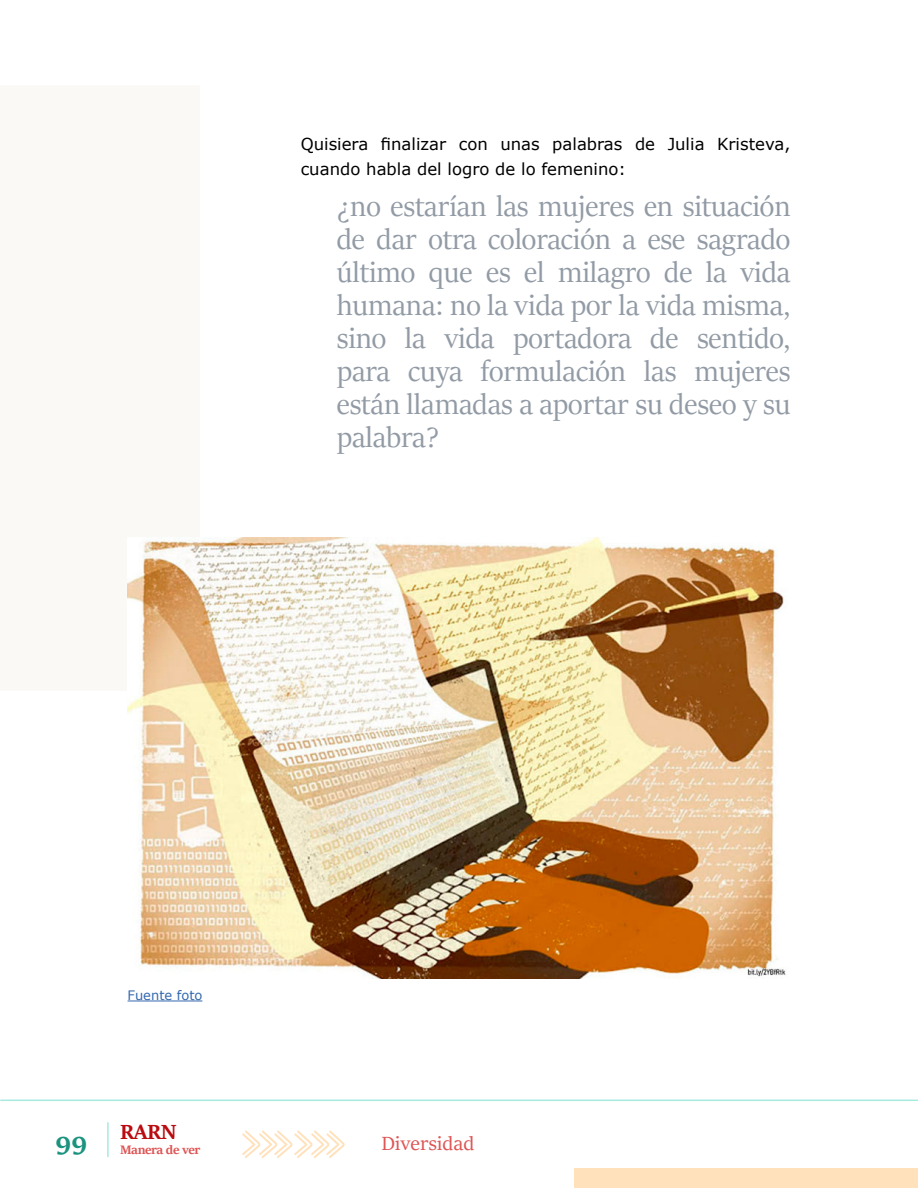
<style>
.page{position:relative;width:918px;height:1188px;background:#fff}
.page>*{position:absolute;margin:0;border:0;box-sizing:border-box;transform-origin:0 0}
.t1{font:31.5px/33px "Sitka Banner";color:#929ba5;text-align:justify}
.t2{font:700 28.5px "Sitka Heading";color:#1b937e}
.t3{font:700 22.5px "Sitka Heading";color:#b90b10}
.t4{font:21px "Sitka Heading";color:#de5454}
.t5{font:16.5px/25.5px "Verdana";color:#000}
.t6{font:700 13.5px "Sitka Heading";letter-spacing:-.03em;color:#de5454}
.t7{font:13.05px "Verdana";color:#3469ae}
</style>
<div class="page">
<div style="left:574px;top:1168px;width:344px;height:20px;background:#ffe2bc"></div>
<svg style="left:242px;top:1130px;width:103px;height:28px"></svg>
<hr style="left:1px;top:1100px;width:917px;height:1px;background:#a6eae0">
<hr style="left:107px;top:1123px;width:2px;height:34px;background:#a6eae0">
<div style="left:0;top:85px;width:199px;height:605px;background:#faf9f5"></div>
<hr style="left:128px;top:1001px;width:74px;height:1px;background:#3469ae">
<img style="left:128px;top:537px;width:658px;height:442px">
<p class="t5" style="left:301px;top:131px;width:491px">Quisiera finalizar con unas palabras de Julia Kristeva, cuando habla del logro de lo femenino:</p>
<p class="t1" style="left:337px;top:188px;width:455px">¿no estarían las mujeres en situación de dar otra coloración a ese sagrado último que es el milagro de la vida humana: no la vida por la vida misma, sino la vida portadora de sentido, para cuya formulación las mujeres están llamadas a aportar su deseo y su palabra?</p>
<p class="t7" style="left:128px;top:986px;width:76px">Fuente foto</p>
<p class="t3" style="left:120px;top:1115px;width:58px">RARN</p>
<p class="t2" style="left:56px;top:1120px;width:33px">99</p>
<p class="t4" style="left:381px;top:1128px;width:95px">Diversidad</p>
<p class="t6" style="left:120px;top:1139px;width:82px">Manera de ver</p>
</div>
